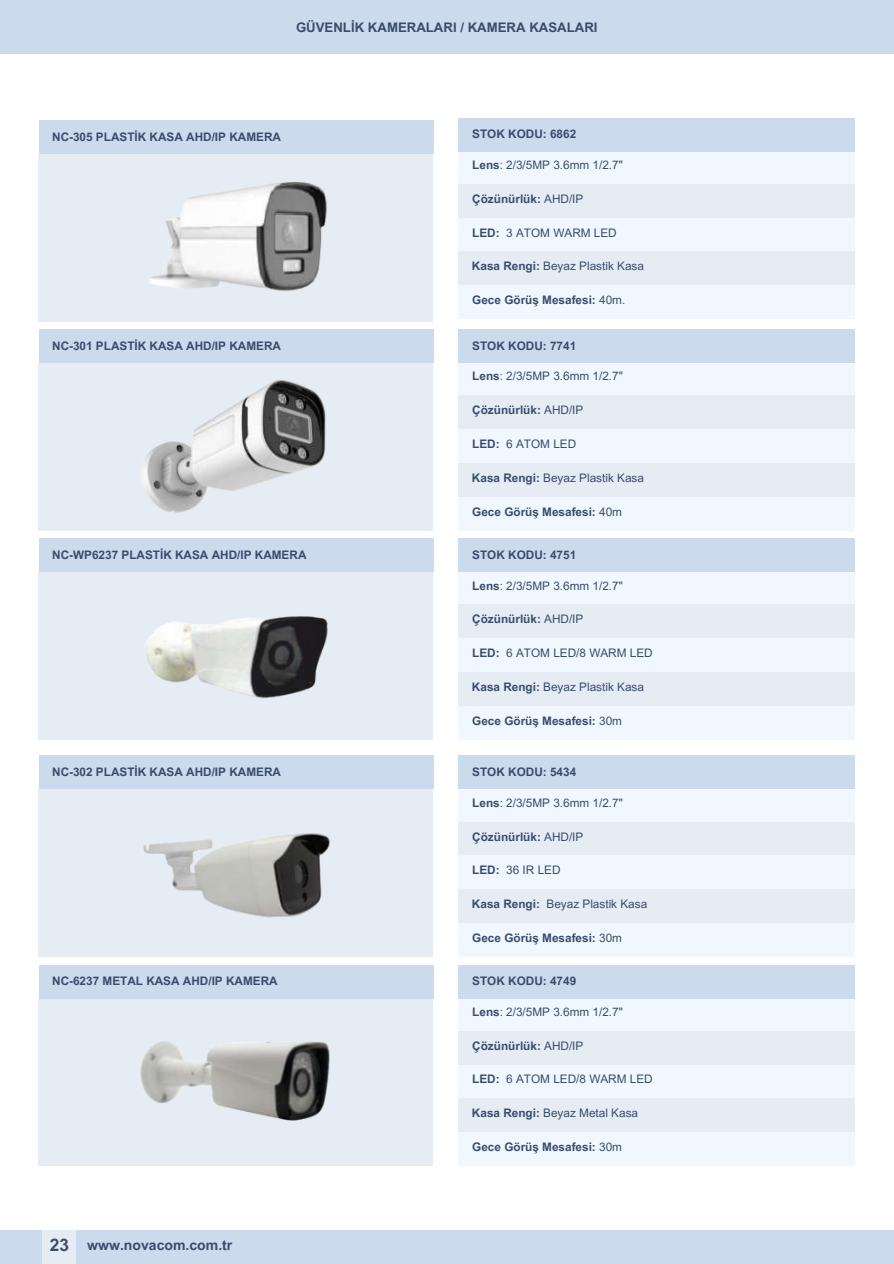
<style>
.page{position:relative;width:894px;height:1264px;background:#fff}
.page>*{position:absolute;margin:0;border:0;box-sizing:border-box;transform-origin:0 0}
.t1{font:700 14.1px "Arial MT Pro";color:#3b4c6b}
.t2{font:700 13.2px "Arial MT Pro";color:#3b4c6b}
.t3{font:700 11.7px "Arial MT Pro";color:#3b4c6b}
.t4{font:11.7px "Arial MT Pro";color:#3b4c6b}
.s1{font-weight:700}
.s2{font-weight:400}
.s3{font-size:17.25px}
</style>
<div class="page">
<div style="left:39px;top:154px;width:394px;height:167px;background:#e6ecf4"></div>
<div style="left:39px;top:120px;width:394px;height:34px;background:#cbdaed"></div>
<div style="left:458px;top:150px;width:396px;height:34px;background:#f0f7ff"></div>
<div style="left:458px;top:184px;width:396px;height:34px;background:#e6ecf4"></div>
<div style="left:458px;top:218px;width:396px;height:33px;background:#f0f7ff"></div>
<div style="left:458px;top:251px;width:396px;height:34px;background:#e6ecf4"></div>
<div style="left:458px;top:285px;width:396px;height:34px;background:#f0f7ff"></div>
<div style="left:458px;top:118px;width:396px;height:33px;background:#cbdaed"></div>
<div style="left:39px;top:363px;width:394px;height:167px;background:#e6ecf4"></div>
<div style="left:39px;top:329px;width:394px;height:34px;background:#cbdaed"></div>
<div style="left:39px;top:572px;width:394px;height:167px;background:#e6ecf4"></div>
<div style="left:39px;top:538px;width:394px;height:34px;background:#cbdaed"></div>
<div style="left:0;top:0;width:893px;height:53px;background:#cbdaed"></div>
<div style="left:39px;top:789px;width:394px;height:167px;background:#e6ecf4"></div>
<div style="left:39px;top:755px;width:394px;height:34px;background:#cbdaed"></div>
<div style="left:39px;top:998px;width:394px;height:167px;background:#e6ecf4"></div>
<div style="left:39px;top:964px;width:394px;height:34px;background:#cbdaed"></div>
<div style="left:458px;top:361px;width:396px;height:34px;background:#f0f7ff"></div>
<div style="left:458px;top:395px;width:396px;height:34px;background:#e6ecf4"></div>
<div style="left:458px;top:429px;width:396px;height:34px;background:#f0f7ff"></div>
<div style="left:458px;top:463px;width:396px;height:33px;background:#e6ecf4"></div>
<div style="left:458px;top:496px;width:396px;height:34px;background:#f0f7ff"></div>
<div style="left:458px;top:329px;width:396px;height:34px;background:#cbdaed"></div>
<div style="left:458px;top:571px;width:396px;height:33px;background:#f0f7ff"></div>
<div style="left:458px;top:604px;width:396px;height:34px;background:#e6ecf4"></div>
<div style="left:458px;top:638px;width:396px;height:34px;background:#f0f7ff"></div>
<div style="left:458px;top:672px;width:396px;height:34px;background:#e6ecf4"></div>
<div style="left:458px;top:706px;width:396px;height:33px;background:#f0f7ff"></div>
<div style="left:458px;top:538px;width:396px;height:34px;background:#cbdaed"></div>
<div style="left:458px;top:788px;width:396px;height:33px;background:#f0f7ff"></div>
<div style="left:458px;top:821px;width:396px;height:34px;background:#e6ecf4"></div>
<div style="left:458px;top:855px;width:396px;height:34px;background:#f0f7ff"></div>
<div style="left:458px;top:889px;width:396px;height:34px;background:#e6ecf4"></div>
<div style="left:458px;top:923px;width:396px;height:33px;background:#f0f7ff"></div>
<div style="left:458px;top:755px;width:396px;height:34px;background:#cbdaed"></div>
<div style="left:458px;top:997px;width:396px;height:33px;background:#f0f7ff"></div>
<div style="left:458px;top:1030px;width:396px;height:34px;background:#e6ecf4"></div>
<div style="left:458px;top:1064px;width:396px;height:34px;background:#f0f7ff"></div>
<div style="left:458px;top:1098px;width:396px;height:34px;background:#e6ecf4"></div>
<div style="left:458px;top:1132px;width:396px;height:33px;background:#f0f7ff"></div>
<div style="left:458px;top:964px;width:396px;height:34px;background:#cbdaed"></div>
<img style="left:149px;top:181px;width:178px;height:110px">
<img style="left:143px;top:833px;width:187px;height:85px">
<img style="left:145px;top:616px;width:183px;height:83px">
<img style="left:140px;top:1041px;width:190px;height:80px">
<img style="left:142px;top:379px;width:184px;height:134px">
<div style="left:0;top:1230px;width:893px;height:33px;background:#cbdaed"></div>
<div style="left:42px;top:1230px;width:34px;height:33px;background:#e6ecf4"></div>
<p class="t2" style="left:296px;top:23px;width:303px">GÜVENLİK KAMERALARI / KAMERA KASALARI</p>
<h1 class="t3" style="left:52px;top:132px;width:230px">NC-305 PLASTİK KASA AHD/IP KAMERA</h1>
<p class="t3" style="left:52px;top:341px;width:230px">NC-301 PLASTİK KASA AHD/IP KAMERA</p>
<h3 class="t3" style="left:472px;top:130px;width:105px">STOK KODU: 6862</h3>
<h3 class="t4" style="left:472px;top:160px;width:152px"><span class="s1">Lens</span>: 2/3/5MP 3.6mm 1/2.7"</h3>
<p class="t3" style="left:472px;top:194px;width:113px">Çözünürlük: <span class="s2">AHD/IP</span></p>
<h3 class="t3" style="left:472px;top:228px;width:29px">LED:</h3>
<p class="t4" style="left:506px;top:228px;width:112px">3 ATOM WARM LED</p>
<h3 class="t4" style="left:472px;top:262px;width:173px"><span class="s1">Kasa Rengi:</span> Beyaz Plastik Kasa</h3>
<p class="t3" style="left:472px;top:295px;width:154px">Gece Görüş Mesafesi: <span class="s2">40m.</span></p>
<p class="t3" style="left:472px;top:341px;width:105px">STOK KODU: 7741</p>
<p class="t4" style="left:472px;top:372px;width:152px"><span class="s1">Lens</span>: 2/3/5MP 3.6mm 1/2.7"</p>
<h4 class="t3" style="left:472px;top:406px;width:113px">Çözünürlük: <span class="s2">AHD/IP</span></h4>
<p class="t3" style="left:472px;top:439px;width:29px">LED:</p>
<p class="t4" style="left:506px;top:439px;width:71px">6 ATOM LED</p>
<h3 class="t4" style="left:472px;top:473px;width:173px"><span class="s1">Kasa Rengi:</span> Beyaz Plastik Kasa</h3>
<p class="t3" style="left:472px;top:507px;width:151px">Gece Görüş Mesafesi: <span class="s2">40m</span></p>
<h3 class="t3" style="left:52px;top:550px;width:256px">NC-WP6237 PLASTİK KASA AHD/IP KAMERA</h3>
<h4 class="t3" style="left:472px;top:550px;width:105px">STOK KODU: 4751</h4>
<h4 class="t4" style="left:472px;top:581px;width:152px"><span class="s1">Lens</span>: 2/3/5MP 3.6mm 1/2.7"</h4>
<p class="t3" style="left:472px;top:615px;width:113px">Çözünürlük: <span class="s2">AHD/IP</span></p>
<p class="t3" style="left:472px;top:648px;width:29px">LED:</p>
<h3 class="t4" style="left:506px;top:648px;width:148px">6 ATOM LED/8 WARM LED</h3>
<p class="t4" style="left:472px;top:682px;width:173px"><span class="s1">Kasa Rengi:</span> Beyaz Plastik Kasa</p>
<p class="t3" style="left:472px;top:716px;width:151px">Gece Görüş Mesafesi: <span class="s2">30m</span></p>
<h3 class="t3" style="left:52px;top:767px;width:230px">NC-302 PLASTİK KASA AHD/IP KAMERA</h3>
<p class="t3" style="left:472px;top:767px;width:105px">STOK KODU: 5434</p>
<p class="t4" style="left:472px;top:798px;width:152px"><span class="s1">Lens</span>: 2/3/5MP 3.6mm 1/2.7"</p>
<p class="t3" style="left:472px;top:832px;width:113px">Çözünürlük: <span class="s2">AHD/IP</span></p>
<h3 class="t3" style="left:472px;top:865px;width:29px">LED:</h3>
<p class="t4" style="left:506px;top:865px;width:56px">36 IR LED</p>
<p class="t4" style="left:472px;top:899px;width:177px"><span class="s1">Kasa Rengi:</span> Beyaz Plastik Kasa</p>
<h4 class="t3" style="left:472px;top:933px;width:151px">Gece Görüş Mesafesi: <span class="s2">30m</span></h4>
<p class="t3" style="left:52px;top:976px;width:227px">NC-6237 METAL KASA AHD/IP KAMERA</p>
<p class="t3" style="left:472px;top:976px;width:105px">STOK KODU: 4749</p>
<p class="t4" style="left:472px;top:1007px;width:152px"><span class="s1">Lens</span>: 2/3/5MP 3.6mm 1/2.7"</p>
<h3 class="t3" style="left:472px;top:1041px;width:113px">Çözünürlük: <span class="s2">AHD/IP</span></h3>
<p class="t3" style="left:472px;top:1074px;width:29px">LED:</p>
<p class="t4" style="left:506px;top:1074px;width:148px">6 ATOM LED/8 WARM LED</p>
<h4 class="t4" style="left:472px;top:1108px;width:167px"><span class="s1">Kasa Rengi:</span> Beyaz Metal Kasa</h4>
<p class="t3" style="left:472px;top:1142px;width:151px">Gece Görüş Mesafesi: <span class="s2">30m</span></p>
<p class="t1" style="left:50px;top:1240px;width:184px"><span class="s3">23</span> www.novacom.com.tr</p>
</div>
